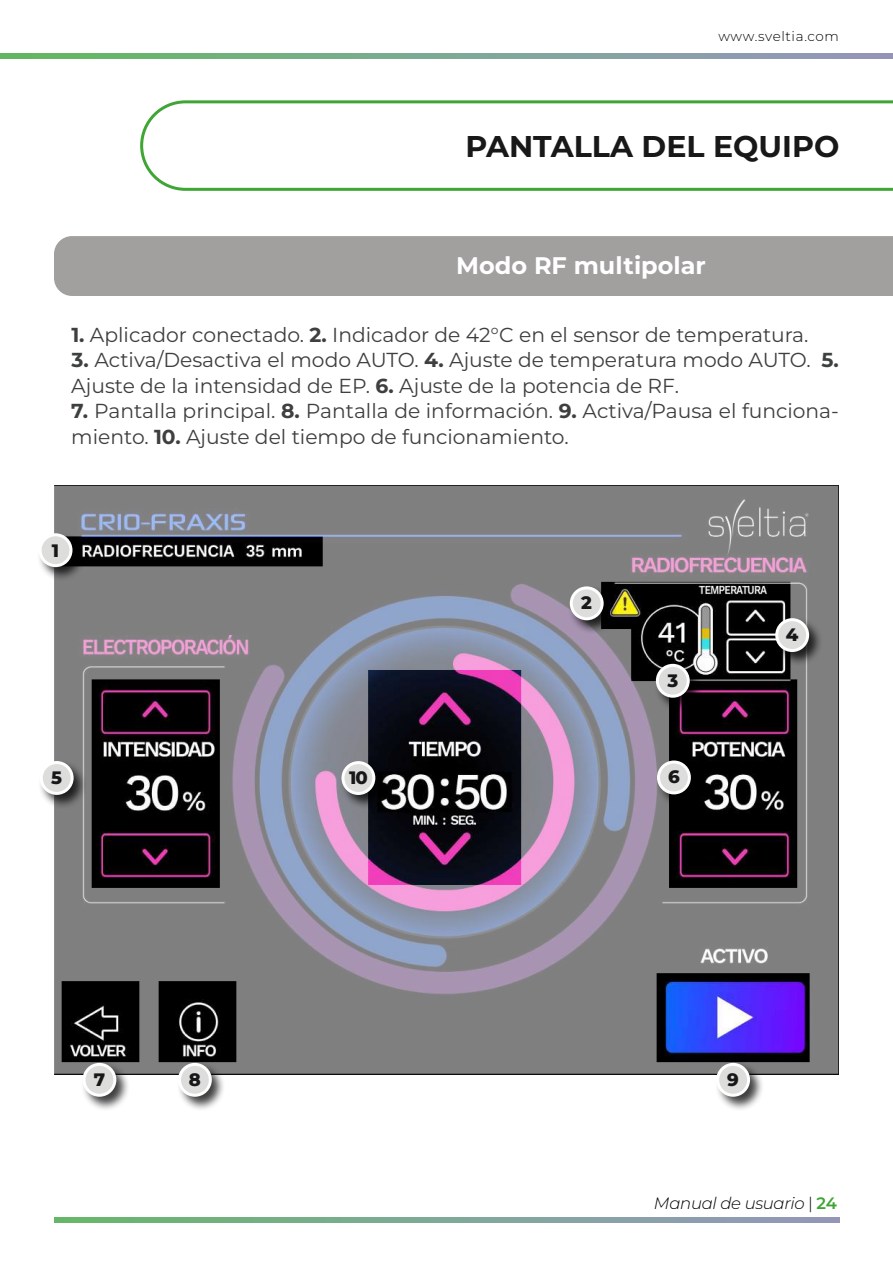
<style>
.page{position:relative;width:893px;height:1263px;background:#fff}
.page>*{position:absolute;margin:0;border:0;box-sizing:border-box;transform-origin:0 0}
.t1{font:700 30px "Montserrat";color:#181818}
.t2{font:700 24px "Montserrat";color:#fff}
.t3{font:20.25px/25.5px "Montserrat";color:#3e3f3f}
.t4{font:800 18px "Montserrat";color:#181818}
.t5{font:italic 300 16.5px "Montserrat";letter-spacing:-.02em;color:#000}
.t6{font:300 13.5px "Montserrat";letter-spacing:.045em;color:#000}
.s1{font-weight:700}
.s2{font-style:normal}
.s3{font-weight:600;font-style:normal;color:#3fa535}
</style>
<div class="page">
<svg style="left:54px;top:1217px;width:785px;height:5px;background:#7ea895"></svg>
<svg style="left:0;top:54px;width:893px;height:5px;background:#7ca891"></svg>
<svg style="left:54px;top:486px;width:784px;height:588px;background:#6b6874"></svg>
<svg style="left:140px;top:100px;width:753px;height:91px"></svg>
<div style="left:54px;top:236px;width:839px;height:60px;background:#a29f9f"></div>
<div style="left:568px;top:584px;width:50px;height:50px;background:#000;opacity:.75"></div>
<div style="left:571px;top:588px;width:31px;height:31px;background:#dddddc;border-radius:50%"></div>
<div style="left:570px;top:586px;width:34px;height:34px;border:3px solid #fff;border-radius:50%"></div>
<div style="left:773px;top:616px;width:50px;height:50px;background:#000;opacity:.75"></div>
<div style="left:777px;top:620px;width:31px;height:30px;background:#dddddc;border-radius:50%"></div>
<div style="left:775px;top:618px;width:34px;height:34px;border:3px solid #fff;border-radius:50%"></div>
<div style="left:38px;top:759px;width:50px;height:50px;background:#000;opacity:.75"></div>
<div style="left:41px;top:762px;width:31px;height:31px;background:#dddddc;border-radius:50%"></div>
<div style="left:40px;top:761px;width:34px;height:34px;border:3px solid #fff;border-radius:50%"></div>
<div style="left:655px;top:758px;width:50px;height:50px;background:#000;opacity:.75"></div>
<div style="left:658px;top:762px;width:31px;height:31px;background:#dddddc;border-radius:50%"></div>
<div style="left:657px;top:760px;width:34px;height:34px;border:3px solid #fff;border-radius:50%"></div>
<div style="left:37px;top:531px;width:49px;height:50px;background:#000;opacity:.75"></div>
<div style="left:40px;top:535px;width:31px;height:31px;background:#dddddc;border-radius:50%"></div>
<div style="left:39px;top:533px;width:33px;height:34px;border:3px solid #fff;border-radius:50%"></div>
<div style="left:81px;top:1061px;width:49px;height:49px;background:#000;opacity:.75"></div>
<div style="left:84px;top:1064px;width:31px;height:31px;background:#dddddc;border-radius:50%"></div>
<div style="left:82px;top:1063px;width:34px;height:34px;border:3px solid #fff;border-radius:50%"></div>
<div style="left:176px;top:1061px;width:50px;height:49px;background:#000;opacity:.75"></div>
<div style="left:179px;top:1064px;width:31px;height:31px;background:#dddddc;border-radius:50%"></div>
<div style="left:178px;top:1063px;width:34px;height:34px;border:3px solid #fff;border-radius:50%"></div>
<div style="left:714px;top:1061px;width:50px;height:49px;background:#000;opacity:.75"></div>
<div style="left:718px;top:1064px;width:31px;height:31px;background:#dddddc;border-radius:50%"></div>
<div style="left:716px;top:1063px;width:34px;height:34px;border:3px solid #fff;border-radius:50%"></div>
<div style="left:340px;top:759px;width:49px;height:50px;background:#000;opacity:.75"></div>
<div style="left:343px;top:763px;width:31px;height:30px;background:#dddddc;border-radius:50%"></div>
<div style="left:341px;top:761px;width:34px;height:34px;border:3px solid #fff;border-radius:50%"></div>
<div style="left:654px;top:662px;width:50px;height:49px;background:#000;opacity:.75"></div>
<div style="left:657px;top:665px;width:31px;height:31px;background:#dddddc;border-radius:50%"></div>
<div style="left:656px;top:664px;width:34px;height:34px;border:3px solid #fff;border-radius:50%"></div>
<p class="t6" style="left:718px;top:27px;width:122px">www.sveltia.com</p>
<h1 class="t1" style="left:465px;top:126px;width:375px">PANTALLA DEL EQUIPO</h1>
<p class="t2" style="left:456px;top:250px;width:251px">Modo RF multipolar</p>
<p class="t3" style="left:71px;top:321px;width:738px"><span class="s1">1.</span> Aplicador conectado. <span class="s1">2.</span> Indicador de 42°C en el sensor de temperatura.</p>
<p class="t3" style="left:71px;top:347px;width:769px"><span class="s1">3.</span> Activa/Desactiva el modo AUTO. <span class="s1">4.</span> Ajuste de temperatura modo AUTO. <span class="s1">5.<br></span>Ajuste de la intensidad de EP. <span class="s1">6.</span> Ajuste de la potencia de RF.</p>
<p class="t3" style="left:71px;top:398px;width:769px"><span class="s1">7.</span> Pantalla principal. <span class="s1">8.</span> Pantalla de información. <span class="s1">9.</span> Activa/Pausa el funciona&shy;miento. <span class="s1">10.</span> Ajuste del tiempo de funcionamiento.</p>
<p class="t4" style="left:52px;top:538px;width:9px">1</p>
<p class="t4" style="left:581px;top:591px;width:12px">2</p>
<p class="t4" style="left:667px;top:668px;width:12px">3</p>
<p class="t4" style="left:786px;top:623px;width:14px">4</p>
<p class="t4" style="left:51px;top:765px;width:12px">5</p>
<p class="t4" style="left:668px;top:765px;width:13px">6</p>
<p class="t4" style="left:349px;top:765px;width:20px">10</p>
<p class="t4" style="left:94px;top:1067px;width:13px">7</p>
<p class="t4" style="left:189px;top:1067px;width:14px">8</p>
<p class="t4" style="left:727px;top:1067px;width:13px">9</p>
<p class="t5" style="left:654px;top:1192px;width:184px">Manual de usuario <span class="s2">|</span> <span class="s3">24</span></p>
</div>
